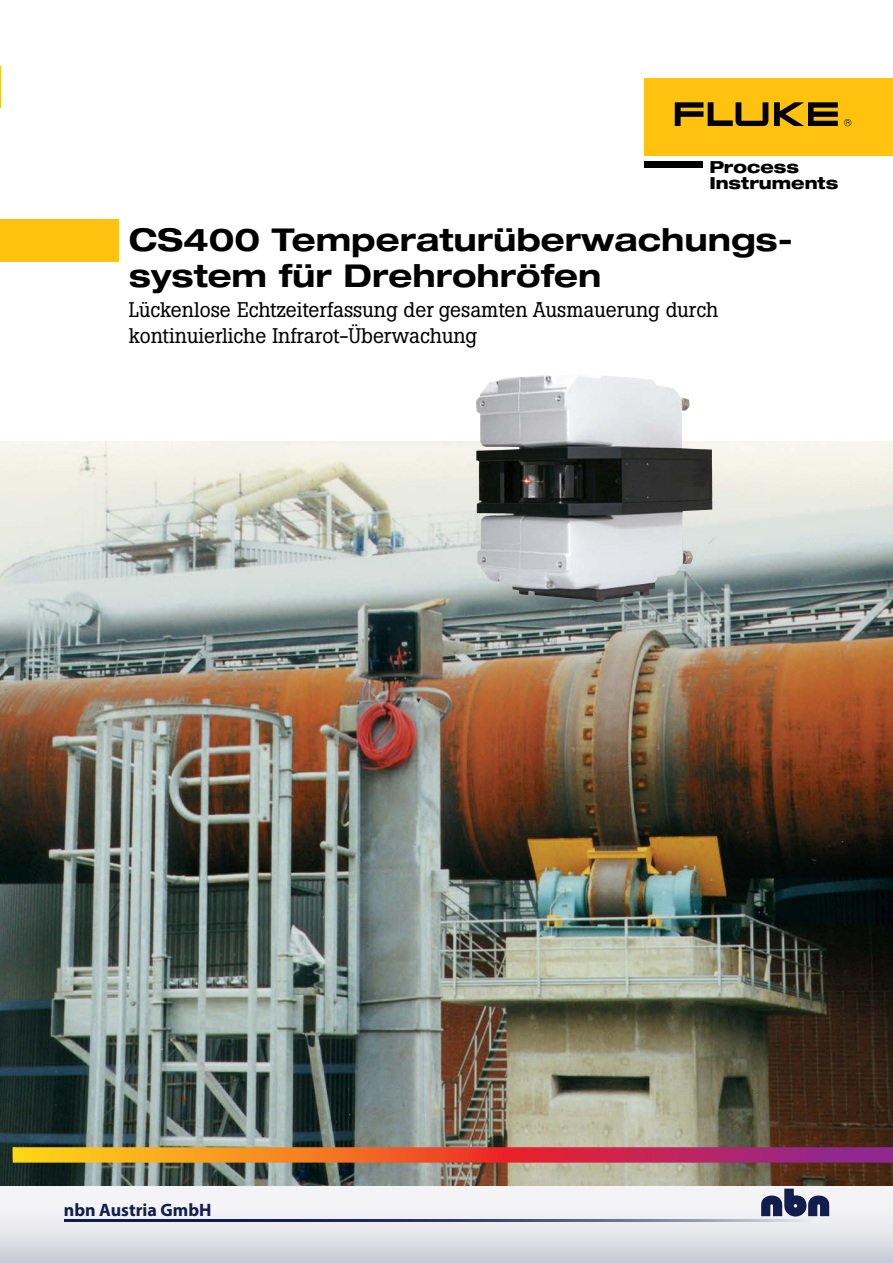
<style>
.page{position:relative;width:893px;height:1263px;background:#fff}
.page>*{position:absolute;margin:0;border:0;box-sizing:border-box;transform-origin:0 0}
.t1{font:700 expanded 31.5px/36px "Helvetica Neue LT Std";color:#000}
.t2{font:21px/25.5px "Boton Pro";color:#000}
.t3{font:700 18px "Myriad Pro";color:#121c4d}
.t4{font:800 expanded 16.65px/15.5px "Helvetica Neue LT Std";letter-spacing:-.005em;color:#000}
</style>
<div class="page">
<img style="left:0;top:441px;width:893px;height:745px">
<svg style="left:13px;top:1147px;width:880px;height:15px;background:#d85d3e"></svg>
<hr style="left:0;top:66px;width:1px;height:42px;background:#ffc20e">
<div style="left:0;top:219px;width:119px;height:43px;background:#ffc20e"></div>
<div style="left:644px;top:79px;width:249px;height:77px;background:#ffc20e"></div>
<svg style="left:675px;top:102px;width:163px;height:24px"></svg>
<div style="left:644px;top:162px;width:59px;height:6px;background:#000"></div>
<svg style="left:844px;top:119px;width:7px;height:7px"></svg>
<img style="left:476px;top:375px;width:236px;height:227px">
<div style="left:0;top:1186px;width:893px;height:77px;background:linear-gradient(to bottom,#fefdfe,#d0d2db)"></div>
<img style="left:65px;top:1220px;width:748px;height:1px">
<svg style="left:761px;top:1188px;width:68px;height:28px"></svg>
<p class="t4" style="left:709px;top:159px;width:131px">Process<br>Instruments</p>
<h1 class="t1" style="left:129px;top:221px;width:665px">CS400 Temperaturüberwachungs&shy;system für Drehrohröfen</h1>
<p class="t2" style="left:129px;top:297px;width:591px">Lückenlose Echtzeiterfassung der gesamten Ausmauerung durch kontinuierliche Infrarot-Überwachung</p>
<p class="t3" style="left:64px;top:1203px;width:149px">nbn Austria GmbH</p>
</div>
